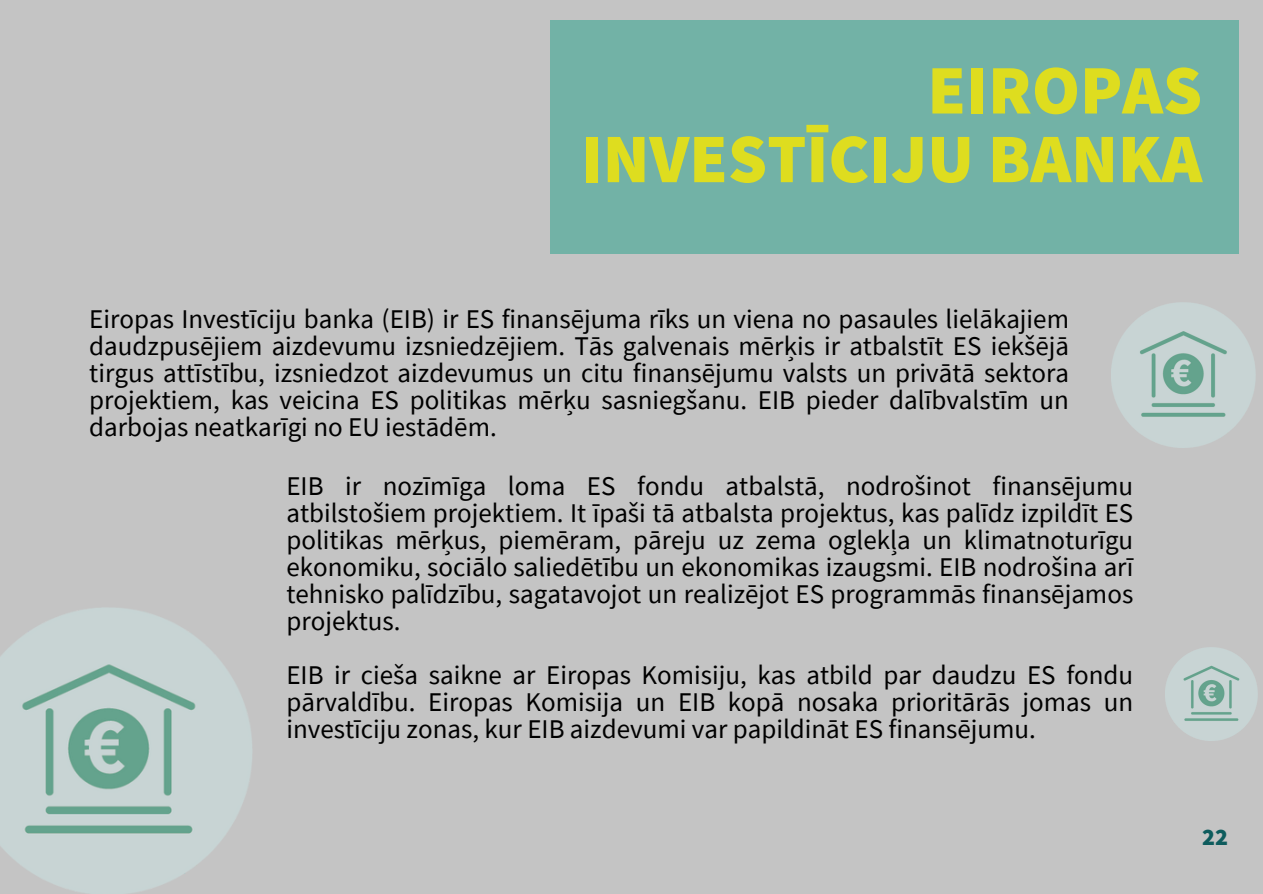
<style>
.page{position:relative;width:1263px;height:894px;background:#fff}
.page>*{position:absolute;margin:0;border:0;box-sizing:border-box;transform-origin:0 0}
.t1{font:900 69.6px/68.7px "Source Sans Pro";color:#dedd1f;text-align:right}
.t2{font:27px/27px "Source Sans Pro";color:#000;text-align:justify}
.t3{font:900 24px "Source Sans Pro";color:#0e5c5d}
</style>
<div class="page">
<div style="left:0;top:0;width:1263px;height:893px;background:#c4c4c4"></div>
<img style="left:0;top:608px;width:252px;height:285px">
<img style="left:1165px;top:647px;width:92px;height:93px">
<img style="left:1111px;top:303px;width:144px;height:144px">
<div style="left:550px;top:20px;width:688px;height:233px;background:#72b2a6"></div>
<h1 class="t1" style="left:581px;top:54px;width:623px">EIROPAS<br>INVESTĪCIJU BANKA</h1>
<p class="t2" style="left:89px;top:305px;width:981px">Eiropas Investīciju banka (EIB) ir ES finansējuma rīks un viena no pasaules lielākajiem daudzpusējiem aizdevumu izsniedzējiem. Tās galvenais mērķis ir atbalstīt ES iekšējā tirgus attīstību, izsniedzot aizdevumus un citu finansējumu valsts un privātā sektora projektiem, kas veicina ES politikas mērķu sasniegšanu. EIB pieder dalībvalstīm un darbojas neatkarīgi no EU iestādēm.</p>
<p class="t2" style="left:286px;top:471px;width:848px">EIB ir nozīmīga loma ES fondu atbalstā, nodrošinot finansējumu atbilstošiem projektiem. It īpaši tā atbalsta projektus, kas palīdz izpildīt ES politikas mērķus, piemēram, pāreju uz zema oglekļa un klimatnoturīgu ekonomiku, sociālo saliedētību un ekonomikas izaugsmi. EIB nodrošina arī tehnisko palīdzību, sagatavojot un realizējot ES programmās finansējamos projektus.</p>
<p class="t2" style="left:286px;top:660px;width:848px">EIB ir cieša saikne ar Eiropas Komisiju, kas atbild par daudzu ES fondu pārvaldību. Eiropas Komisija un EIB kopā nosaka prioritārās jomas un investīciju zonas, kur EIB aizdevumi var papildināt ES finansējumu.</p>
<p class="t3" style="left:1202px;top:821px;width:27px">22</p>
</div>
